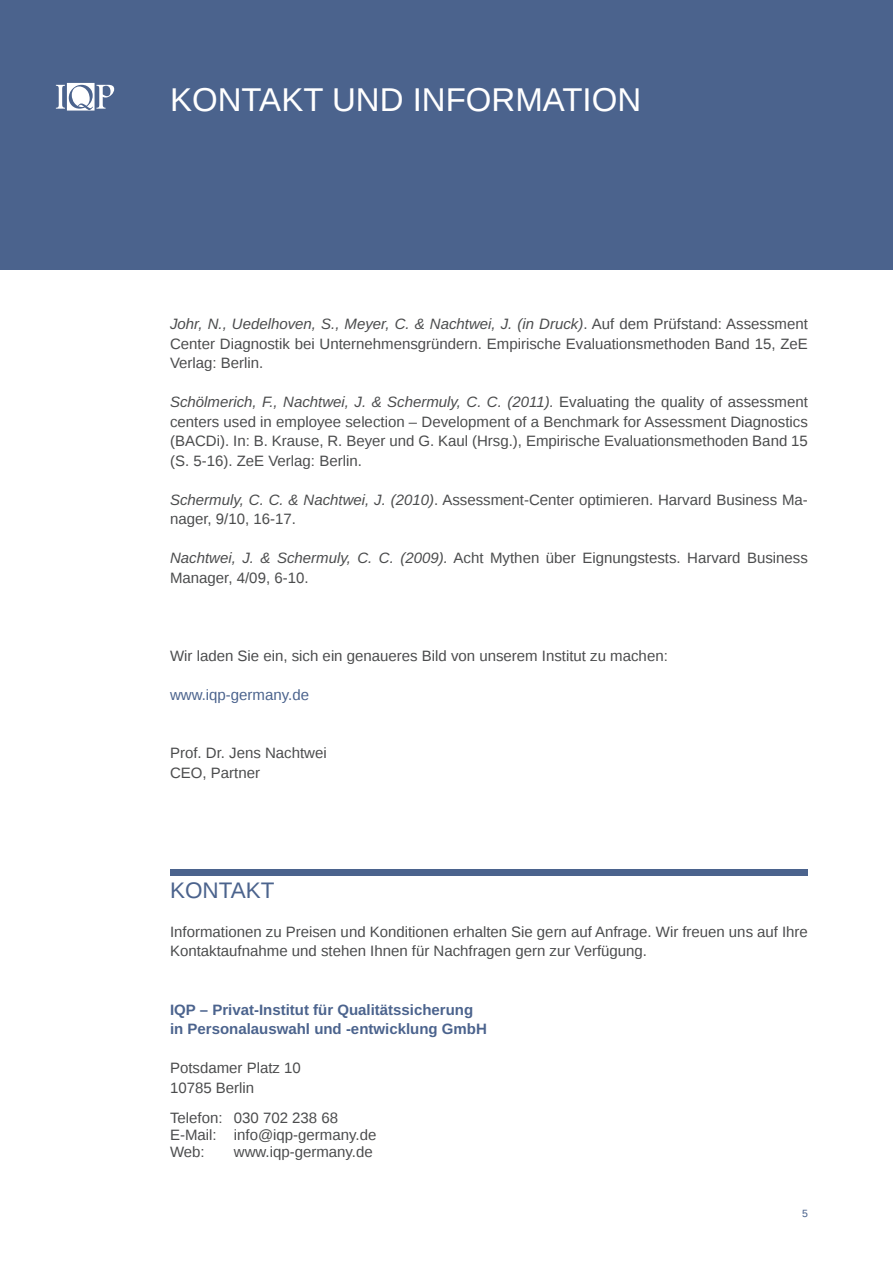
<style>
.page{position:relative;width:893px;height:1263px;background:#fff}
.page>*{position:absolute;margin:0;border:0;box-sizing:border-box;transform-origin:0 0}
.Modultext{font:33px "Liberation Sans";color:#fff}
.Headline_groß{font:22.5px "Liberation Sans";color:#4b638d}
.Standardtext_nicht_e{font:15px/19.5px "Liberation Sans";color:#4b4c4d}
.Standardtext_nicht_e-2{font:700 15px "Liberation Sans";color:#4b638d}
.Standardtext_nicht_e-3{font:15px "Liberation Sans";color:#4b638d}
.t1{font:10.5px "Liberation Sans";color:#4b638d}
.s1{font-style:italic}
</style>
<div class="page">
<div style="left:0;top:0;width:893px;height:269px;background:#4b638d"></div>
<svg style="left:56px;top:83px;width:58px;height:28px"></svg>
<div style="left:170px;top:869px;width:638px;height:6px;background:#4b638d"></div>
<p class="Modultext" style="left:170px;top:81px;width:473px">KONTAKT UND INFORMATION</p>
<p class="Standardtext_nicht_e" style="left:170px;top:315px;width:639px;text-align:justify"><span class="s1">Johr, N., Uedelhoven, S., Meyer, C. &amp; Nachtwei, J. (in Druck)</span>. Auf dem Prüfstand: Assessment Center Diagnostik bei Unternehmensgründern. Empirische Evaluationsmethoden Band 15, ZeE Verlag: Berlin.</p>
<p class="Standardtext_nicht_e" style="left:170px;top:393px;width:639px;text-align:justify"><span class="s1">Schölmerich, F., Nachtwei, J. &amp; Schermuly, C. C. (2011).</span> Evaluating the quality of assessment centers used in employee selection – Development of a Benchmark for Assessment Diagnostics (BACDi). In: B. Krause, R. Beyer und G. Kaul (Hrsg.), Empirische Evaluationsmethoden Band 15 (S. 5-16). ZeE Verlag: Berlin.</p>
<p class="Standardtext_nicht_e" style="left:170px;top:490px;width:639px"><span class="s1">Schermuly, C. C. &amp; Nachtwei, J. (2010)</span>. Assessment-Center optimieren. Harvard Business Ma&shy;nager, 9/10, 16-17.</p>
<p class="Standardtext_nicht_e" style="left:170px;top:549px;width:639px"><span class="s1">Nachtwei, J. &amp; Schermuly, C. C. (2009).</span> Acht Mythen über Eignungstests. Harvard Business<br>Manager, 4/09, 6-10.</p>
<p class="Standardtext_nicht_e" style="left:170px;top:646px;width:499px">Wir laden Sie ein, sich ein genaueres Bild von unserem Institut zu machen:</p>
<p class="Standardtext_nicht_e-3" style="left:170px;top:686px;width:140px">www.iqp-germany.de</p>
<p class="Standardtext_nicht_e" style="left:170px;top:744px;width:158px">Prof. Dr. Jens Nachtwei</p>
<p class="Standardtext_nicht_e" style="left:170px;top:763px;width:92px">CEO, Partner</p>
<p class="Headline_groß" style="left:170px;top:877px;width:106px">KONTAKT</p>
<p class="Standardtext_nicht_e" style="left:170px;top:922px;width:639px">Informationen zu Preisen und Konditionen erhalten Sie gern auf Anfrage. Wir freuen uns auf Ihre<br>Kontaktaufnahme und stehen Ihnen für Nachfragen gern zur Verfügung.</p>
<p class="Standardtext_nicht_e-2" style="left:170px;top:999px;width:305px">IQP – Privat-Institut für Qualitätssicherung</p>
<p class="Standardtext_nicht_e-2" style="left:170px;top:1019px;width:318px">in Personalauswahl und -entwicklung GmbH</p>
<p class="Standardtext_nicht_e" style="left:170px;top:1059px;width:132px">Potsdamer Platz 10</p>
<p class="Standardtext_nicht_e" style="left:170px;top:1078px;width:86px">10785 Berlin</p>
<p class="Standardtext_nicht_e" style="left:170px;top:1109px;width:54px">Telefon:</p>
<p class="Standardtext_nicht_e" style="left:234px;top:1109px;width:106px">030 702 238 68</p>
<p class="Standardtext_nicht_e" style="left:170px;top:1126px;width:48px">E-Mail:</p>
<p class="Standardtext_nicht_e" style="left:234px;top:1126px;width:144px">info@iqp-germany.de</p>
<p class="Standardtext_nicht_e" style="left:170px;top:1143px;width:36px">Web:</p>
<p class="Standardtext_nicht_e" style="left:234px;top:1143px;width:140px">www.iqp-germany.de</p>
<p class="t1" style="left:802px;top:1208px;width:7px">5</p>
</div>
